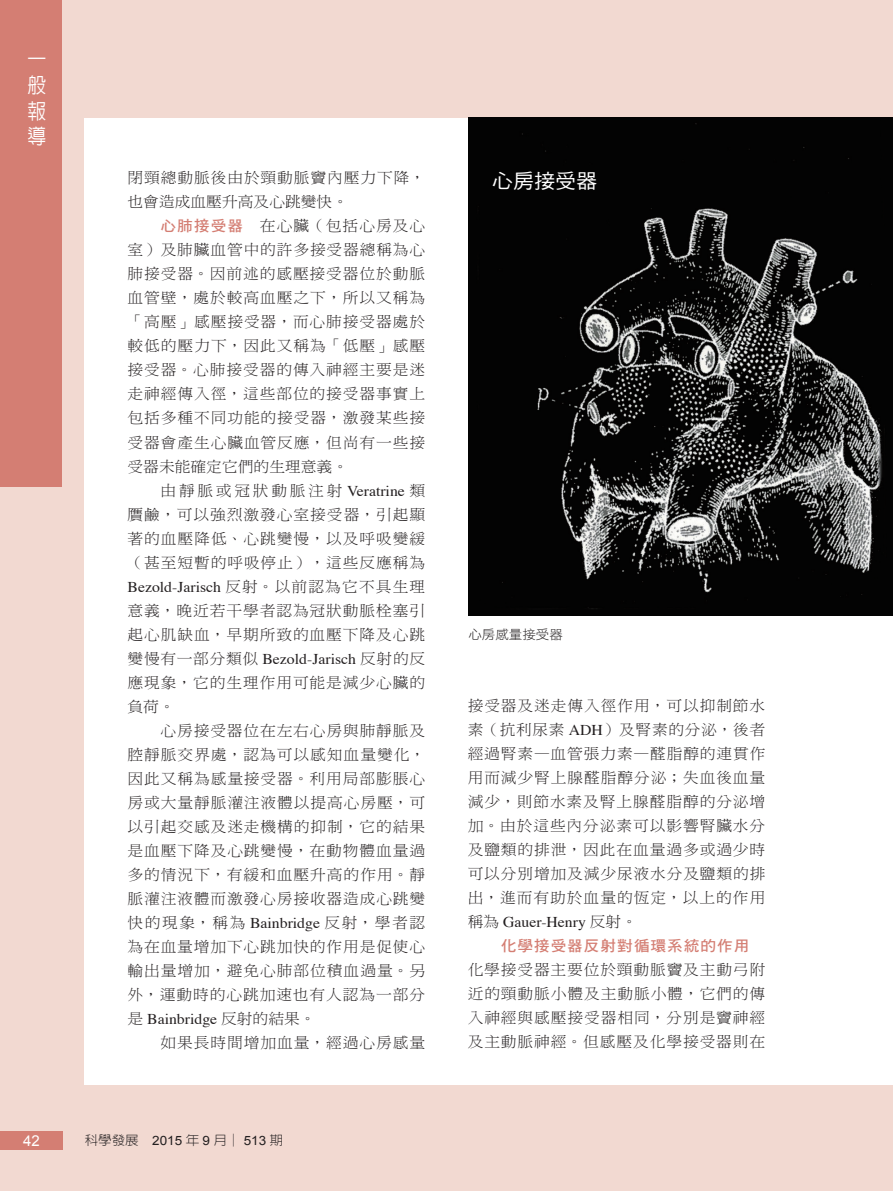
<style>
.page{position:relative;width:893px;height:1191px;background:#f2d9d1}
.page>*{position:absolute;margin:0;border:0;box-sizing:border-box;transform-origin:0 0}
.t1{font:500 21px/25.7px "AR New Hei B5";color:#fff;text-align:justify;scale:.9 1}
.t2{font:19.95px "DF Hei Std W5";color:#fff;scale:1.05 1}
.t3{font:15px/24px "DF Ming Std W3";letter-spacing:.055em;color:#231f20;text-align:justify;scale:1.05 1}
.t4{font:15px "Times";color:#231f20;scale:1.05 1}
.t5{font:15px "DF Hei Std W7";letter-spacing:.055em;color:#d47e73;scale:1.05 1}
.t6{font:15px "Arial";color:#fff}
.t7{font:300 12.9px "AR New Hei B5";color:#231f20;scale:1.05 1}
.t8{font:12.9px "DF Hei Std W3";color:#231f20;scale:1.05 1}
.s1{font-family:"DF Hei Std W7";color:#d47e73}
.s2{font-family:"Times"}
.s3{font-family:"Ming Li U"}
.s4{font-family:"DF Ming Std W3"}
.s5{font-family:"Arial";font-weight:400}
</style>
<div class="page">
<div style="left:85px;top:118px;width:808px;height:966px;background:#fff"></div>
<div style="left:0;top:1131px;width:62px;height:18px;background:#d47e73"></div>
<div style="left:0;top:0;width:62px;height:487px;background:#d47e73"></div>
<img style="left:468px;top:118px;width:425px;height:497px">
<h1 class="t1" style="left:28px;top:47px;width:22px">一般報導</h1>
<p class="t6" style="left:23px;top:1131px;width:18px">42</p>
<p class="t3" style="left:128px;top:166px;width:285px">閉頸總動脈後由於頸動脈竇內壓力下降，也會造成血壓升高及心跳變快。</p>
<p class="t3" style="left:128px;top:214px;width:285px;text-indent:33px"><span class="s1">心肺接受器</span>　在心臟（包括心房及心室）及肺臟血管中的許多接受器總稱為心肺接受器。因前述的感壓接受器位於動脈血管壁，處於較高血壓之下，所以又稱為「高壓」感壓接受器，而心肺接受器處於較低的壓力下，因此又稱為「低壓」感壓接受器。心肺接受器的傳入神經主要是迷走神經傳入徑，這些部位的接受器事實上包括多種不同功能的接受器，激發某些接受器會產生心臟血管反應，但尚有一些接受器未能確定它們的生理意義。</p>
<p class="t3" style="left:128px;top:478px;width:285px;text-indent:33px">由靜脈或冠狀動脈注射 <span class="s2">Veratrine</span> 類<span class="s3">贋</span>鹼，可以強烈激發心室接受器，引起顯著的血壓降低、心跳變慢，以及呼吸變緩（甚至短暫的呼吸停止），這些反應稱為</p>
<p class="t4" style="left:128px;top:572px;width:285px">Bezold-Jarisch <span class="s4">反射。以前認為它不具生理</span></p>
<p class="t3" style="left:128px;top:598px;width:285px">意義，晚近若干學者認為冠狀動脈栓塞引起心肌缺血，早期所致的血壓下降及心跳</p>
<p class="t4" style="left:128px;top:644px;width:285px"><span class="s4">變慢有一部分類似</span> Bezold-Jarisch <span class="s4">反射的反</span></p>
<p class="t3" style="left:128px;top:670px;width:285px">應現象，它的生理作用可能是減少心臟的負荷。</p>
<p class="t3" style="left:128px;top:718px;width:285px;text-indent:33px">心房接受器位在左右心房與肺靜脈及腔靜脈交界處，認為可以感知血量變化，因此又稱為感量接受器。利用局部膨脹心房或大量靜脈灌注液體以提高心房壓，可以引起交感及迷走機構的抑制，它的結果是血壓下降及心跳變慢，在動物體血量過多的情況下，有緩和血壓升高的作用。靜脈灌注液體而激發心房接收器造成心跳變快的現象，稱為 <span class="s2">Bainbridge</span> 反射，學者認為在血量增加下心跳加快的作用是促使心輸出量增加，避免心肺部位積血過量。另外，運動時的心跳加速也有人認為一部分</p>
<p class="t4" style="left:128px;top:1004px;width:181px"><span class="s4">是</span> Bainbridge <span class="s4">反射的結果。</span></p>
<p class="t3" style="left:161px;top:1030px;width:253px">如果長時間增加血量，經過心房感量</p>
<p class="t7" style="left:85px;top:1133px;width:190px">科學發展 <span class="s5">2015</span> 年 <span class="s5">9</span> 月│ <span class="s5">513</span> 期</p>
<h2 class="t2" style="left:492px;top:170px;width:101px">心房接受器</h2>
<p class="t8" style="left:468px;top:627px;width:91px">心房感量接受器</p>
<p class="t3" style="left:468px;top:693px;width:285px">接受器及迷走傳入徑作用，可以抑制節水素（抗利尿素 <span class="s2">ADH</span>）及腎素的分泌，後者經過腎素—血管張力素—醛脂醇的連貫作用而減少腎上腺醛脂醇分泌；失血後血量減少，則節水素及腎上腺醛脂醇的分泌增加。由於這些內分泌素可以影響腎臟水分及鹽類的排泄，因此在血量過多或過少時可以分別增加及減少尿液水分及鹽類的排出，進而有助於血量的恆定，以上的作用</p>
<p class="t4" style="left:468px;top:908px;width:163px"><span class="s4">稱為</span> Gauer-Henry <span class="s4">反射。</span></p>
<p class="t5" style="left:501px;top:937px;width:238px">化學接受器反射對循環系統的作用</p>
<p class="t3" style="left:468px;top:957px;width:285px">化學接受器主要位於頸動脈竇及主動弓附近的頸動脈小體及主動脈小體，它們的傳入神經與感壓接受器相同，分別是竇神經及主動脈神經。但感壓及化學接受器則在</p>
</div>
